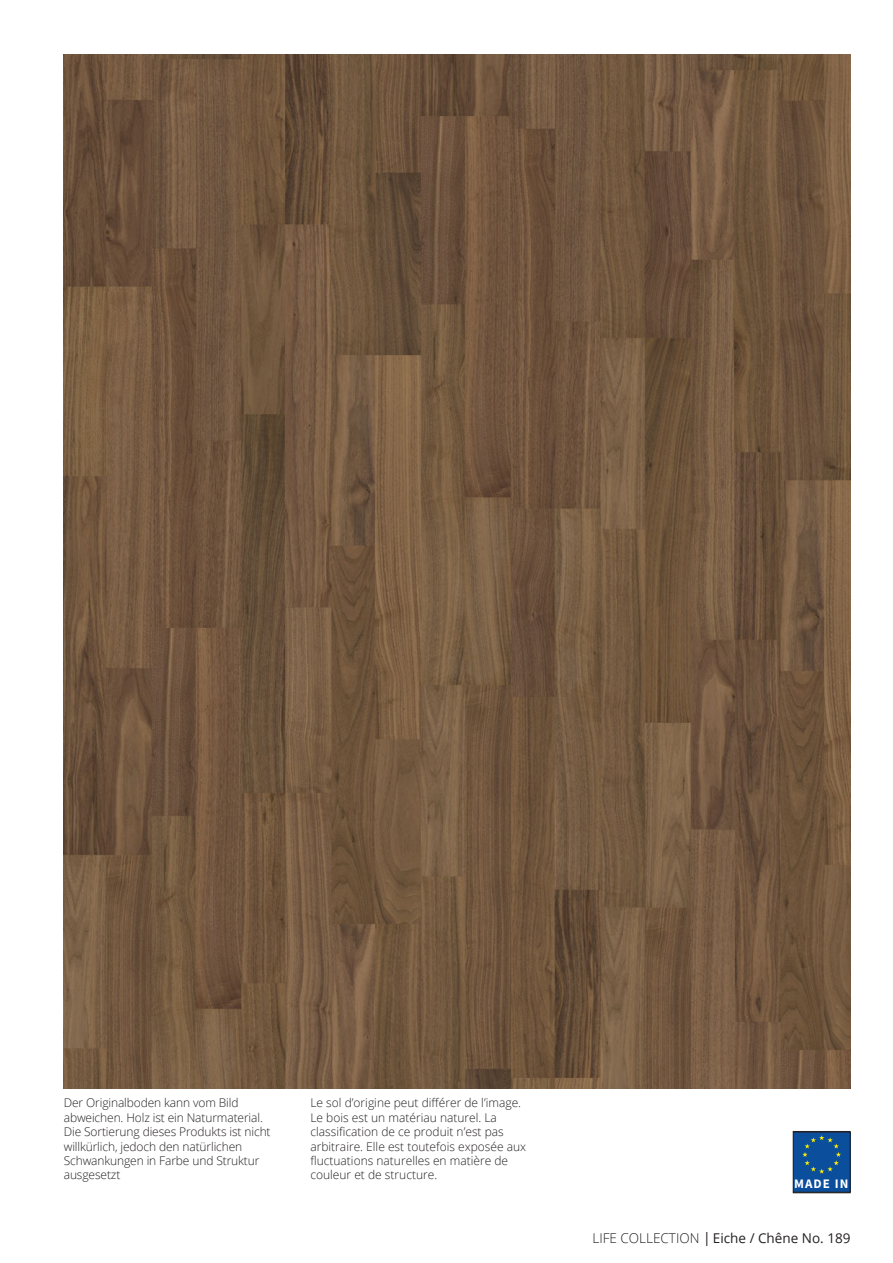
<style>
.page{position:relative;width:893px;height:1263px;background:#fff}
.page>*{position:absolute;margin:0;border:0;box-sizing:border-box;transform-origin:0 0}
.t1{font:13.5px "Open Sans";color:#231f20}
.t2{font:700 13.05px "Source Sans Pro";letter-spacing:.08em;color:#fff}
.t3{font:300 12px/14.4px "Open Sans";letter-spacing:-.01em;color:#231f20}
.s1{font-weight:300}
.s2{font-weight:300;font-size:19.5px}
</style>
<div class="page">
<svg style="left:795px;top:1133px;width:53px;height:58px;background:#135396"></svg>
<div style="left:793px;top:1131px;width:57px;height:62px;border:1px solid #231f20"></div>
<img style="left:64px;top:54px;width:786px;height:1035px">
<p class="t3" style="left:64px;top:1095px;width:208px">Der Originalboden kann vom Bild abweichen. Holz ist ein Naturmaterial.<br>Die Sortierung dieses Produkts ist nicht willkürlich, jedoch den natürlichen Schwankungen in Farbe und Struktur ausgesetzt</p>
<p class="t3" style="left:310px;top:1095px;width:217px">Le sol d’origine peut différer de l’image.<br>Le bois est un matériau naturel. La classification de ce produit n’est pas arbitraire. Elle est toutefois exposée aux fluctuations naturelles en matière de couleur et de structure.</p>
<p class="t2" style="left:794px;top:1175px;width:56px">MADE IN</p>
<p class="t1" style="left:592px;top:1229px;width:260px"><span class="s1">LIFE COLLECTION</span> <span class="s2">I</span> Eiche / Chêne No. 189</p>
</div>
